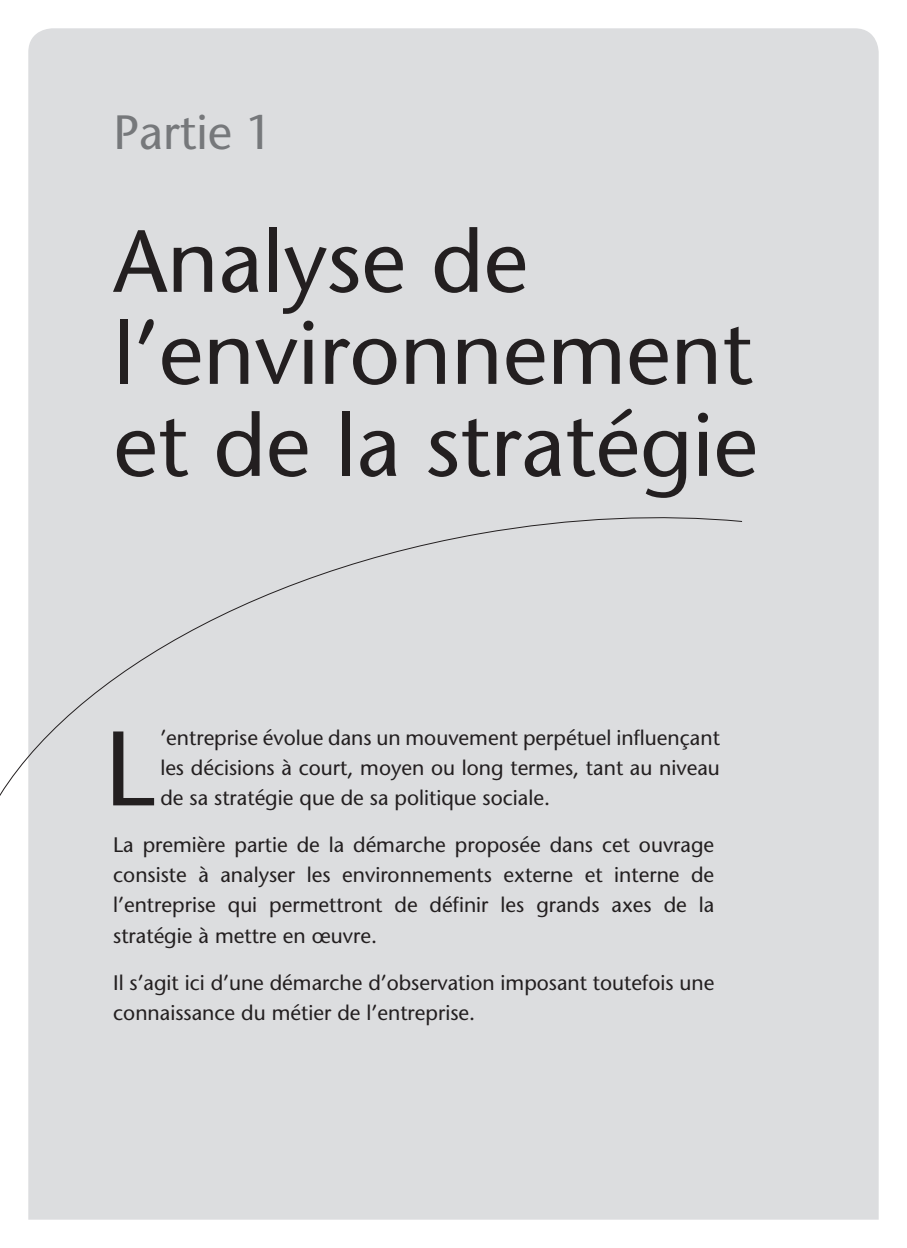
<style>
.page{position:relative;width:907px;height:1248px;background:#fff}
.page>*{position:absolute;margin:0;border:0;box-sizing:border-box;transform-origin:0 0}
.t1{font:500 105.6px "Stone Sans Std";color:#231f20}
.t2{font:500 88px/92px "Stone Sans Std";color:#231f20}
.t3{font:500 48px "Stone Sans Std";color:#76787b}
.t4{font:500 21px/30px "Stone Sans Std";color:#231f20;text-align:justify}
</style>
<div class="page">
<div style="left:28px;top:28px;width:851px;height:1191px;background:#dcdddf"></div>
<div style="left:0;top:514px;width:743px;height:333px;background:#dcdddf"></div>
<h3 class="t3" style="left:113px;top:103px;width:162px">Partie 1</h3>
<h2 class="t2" style="left:113px;top:215px;width:646px">Analyse de l’environnement et de la stratégie</h2>
<h1 class="t1" style="left:104px;top:705px;width:52px">L</h1>
<p class="t4" style="left:160px;top:723px;width:561px">’entreprise évolue dans un mouvement perpétuel influençant les décisions à court, moyen ou long termes, tant au niveau de sa stratégie que de sa politique sociale.</p>
<p class="t4" style="left:113px;top:830px;width:603px">La première partie de la démarche proposée dans cet ouvrage consiste à analyser les environnements externe et interne de l’entreprise qui permettront de définir les grands axes de la stratégie à mettre en œuvre.</p>
<p class="t4" style="left:113px;top:967px;width:603px">Il s’agit ici d’une démarche d’observation imposant toutefois une connaissance du métier de l’entreprise.</p>
</div>
